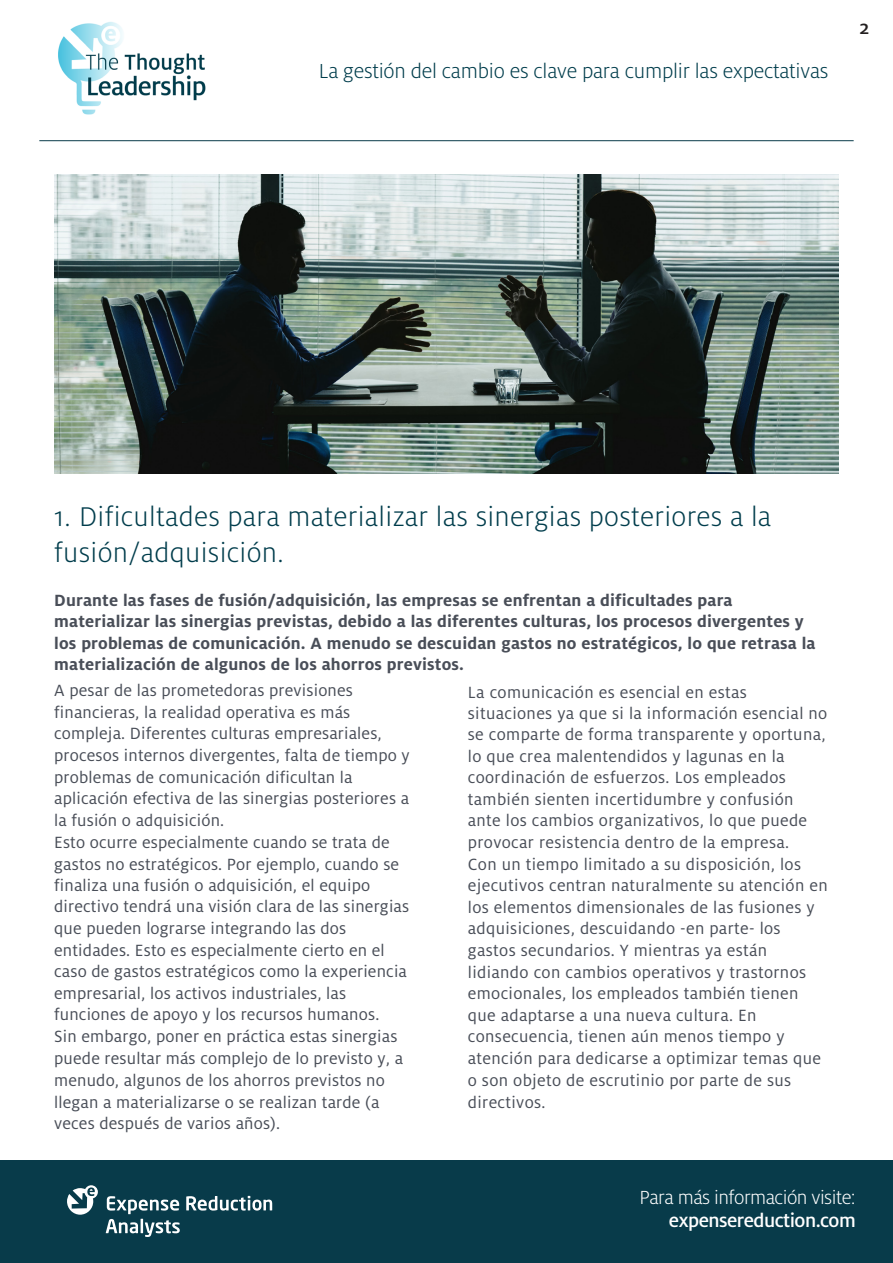
<style>
.page{position:relative;width:893px;height:1263px;background:#fff}
.page>*{position:absolute;margin:0;border:0;box-sizing:border-box;transform-origin:0 0}
.t1{font:300 30px/36px "Milo OT";letter-spacing:.01em;color:#003d4c}
.t2{font:300 22.5px "Milo OT";letter-spacing:-.01em;color:#003d4c}
.t3{font:300 21px/23.2px "Milo OT";letter-spacing:-.025em;color:#fff;text-align:right}
.t4{font:500 21px "Milo OT";color:#231f20}
.t5{font:18px/21.8px "Milo Pro";letter-spacing:.01em;color:#494e58}
.t6{font:700 18px/21.6px "Milo Pro";letter-spacing:.01em;color:#494e58}
.s1{font-weight:500}
</style>
<div class="page">
<img style="left:58px;top:22px;width:148px;height:93px">
<hr style="left:39px;top:140px;width:815px;height:1px;background:#083b4a">
<div style="left:0;top:1161px;width:893px;height:102px;background:#083b4a"></div>
<svg style="left:186px;top:1196px;width:86px;height:14px"></svg>
<svg style="left:106px;top:1196px;width:74px;height:41px"></svg>
<svg style="left:67px;top:1185px;width:31px;height:30px"></svg>
<img style="left:54px;top:175px;width:785px;height:298px">
<p class="t2" style="left:319px;top:57px;width:511px">La gestión del cambio es clave para cumplir las expectativas</p>
<p class="t4" style="left:859px;top:15px;width:11px">2</p>
<p class="t1" style="left:54px;top:499px;width:719px">1. Dificultades para materializar las sinergias posteriores a la fusión/adquisición.</p>
<p class="t6" style="left:54px;top:589px;width:763px">Durante las fases de fusión/adquisición, las empresas se enfrentan a dificultades para materializar las sinergias previstas, debido a las diferentes culturas, los procesos divergentes y los problemas de comunicación. A menudo se descuidan gastos no estratégicos, lo que retrasa la materialización de algunos de los ahorros previstos.</p>
<p class="t5" style="left:54px;top:679px;width:357px">A pesar de las prometedoras previsiones financieras, la realidad operativa es más compleja. Diferentes culturas empresariales, procesos internos divergentes, falta de tiempo y problemas de comunicación dificultan la aplicación efectiva de las sinergias posteriores a la fusión o adquisición.<br>Esto ocurre especialmente cuando se trata de gastos no estratégicos. Por ejemplo, cuando se</p>
<p class="t5" style="left:54px;top:874px;width:356px">finaliza una fusión o adquisición, el equipo directivo tendrá una visión clara de las sinergias que pueden lograrse integrando las dos entidades. Esto es especialmente cierto en el caso de gastos estratégicos como la experiencia empresarial, los activos industriales, las funciones de apoyo y los recursos humanos.<br>Sin embargo, poner en práctica estas sinergias puede resultar más complejo de lo previsto y, a menudo, algunos de los ahorros previstos no llegan a materializarse o se realizan tarde (a veces después de varios años).</p>
<p class="t5" style="left:468px;top:680px;width:361px">La comunicación es esencial en estas situaciones ya que si la información esencial no se comparte de forma transparente y oportuna, lo que crea malentendidos y lagunas en la coordinación de esfuerzos. Los empleados también sienten incertidumbre y confusión ante los cambios organizativos, lo que puede provocar resistencia dentro de la empresa.<br>Con un tiempo limitado a su disposición, los ejecutivos centran naturalmente su atención en los elementos dimensionales de las fusiones y adquisiciones, descuidando -en parte- los gastos secundarios. Y mientras ya están lidiando con cambios operativos y trastornos emocionales, los empleados también tienen que adaptarse a una nueva cultura. En consecuencia, tienen aún menos tiempo y atención para dedicarse a optimizar temas que o son objeto de escrutinio por parte de sus directivos.</p>
<p class="t3" style="left:640px;top:1185px;width:218px">Para más información visite: <span class="s1">expensereduction.com</span></p>
</div>
